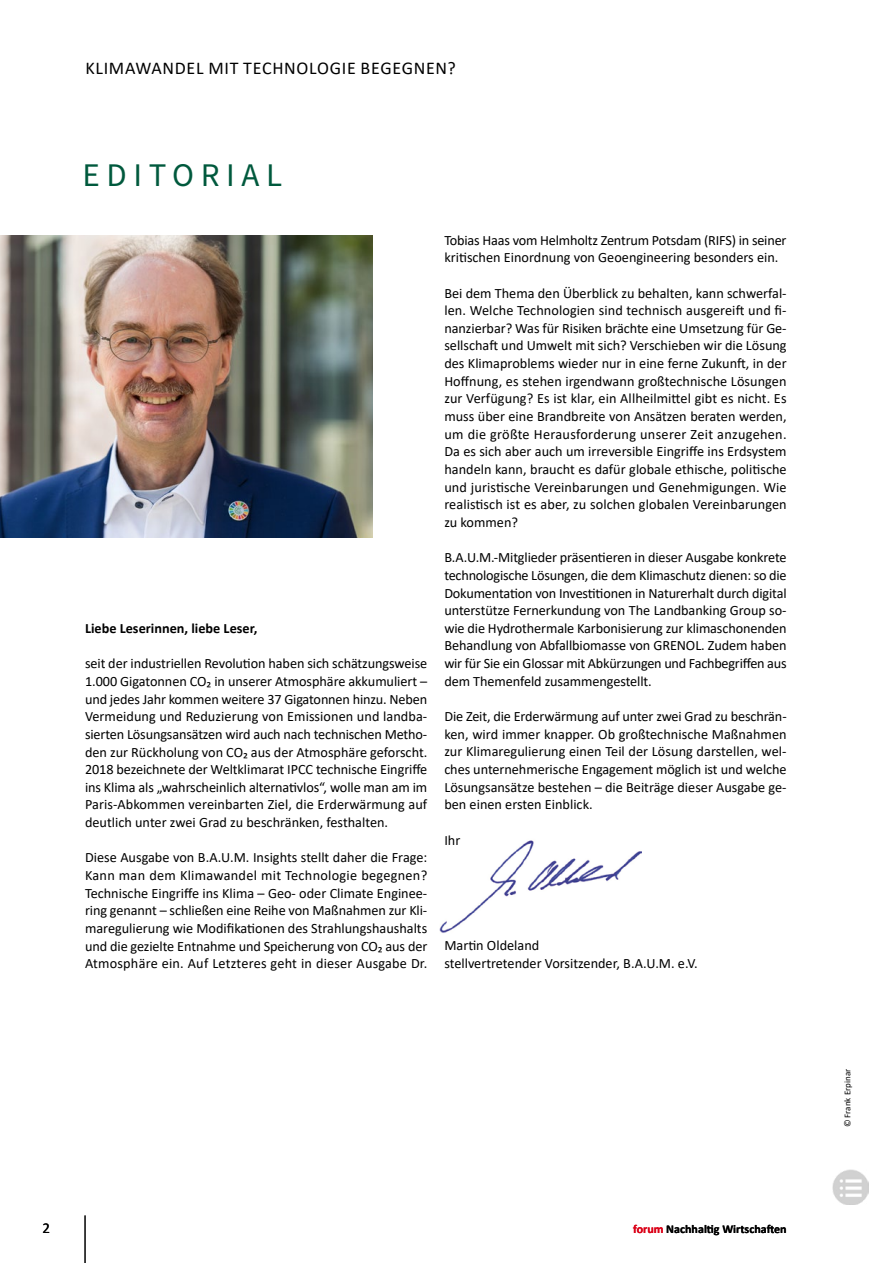
<style>
.page{position:relative;width:893px;height:1263px;background:#fff}
.page>*{position:absolute;margin:0;border:0;box-sizing:border-box;transform-origin:0 0}
.t1{font:33px "Source Sans Pro";letter-spacing:.2em;color:#00593d}
.t2{font:18px "Calibri";letter-spacing:.04em;color:#000}
.t3{font:15px "Calibri";color:#000}
.t4{font:14.25px/17.7px "Calibri";color:#000;text-align:justify}
.t5{font:700 14.25px "Calibri";color:#000}
.t6{font:700 12px "Calibri";color:#000}
.t7{font:9px "Calibri";color:#000}
.s1{color:#db0319}
</style>
<div class="page">
<hr style="left:85px;top:1215px;width:1px;height:48px;background:#000">
<img style="left:833px;top:1169px;width:35px;height:36px">
<img style="left:439px;top:840px;width:203px;height:93px">
<img style="left:0;top:236px;width:372px;height:301px">
<hr style="left:892px;top:765px;width:1px;height:498px;background:#c3d7b1">
<p class="t2" style="left:85px;top:55px;width:372px">KLIMAWANDEL MIT TECHNOLOGIE BEGEGNEN?</p>
<h1 class="t1" style="left:83px;top:153px;width:201px">EDITORIAL</h1>
<p class="t5" style="left:85px;top:619px;width:174px">Liebe Leserinnen, liebe Leser,</p>
<p class="t4" style="left:85px;top:654px;width:344px">seit der industriellen Revolution haben sich schätzungsweise 1.000 Gigatonnen CO₂ in unserer Atmosphäre akkumuliert – und jedes Jahr kommen weitere 37 Gigatonnen hinzu. Neben Vermeidung und Reduzierung von Emissionen und landba&shy;sierten Lösungsansätzen wird auch nach technischen Metho&shy;den zur Rückholung von CO₂ aus der Atmosphäre geforscht.<br>2018 bezeichnete der Weltklimarat IPCC technische Eingriffe ins Klima als „wahrscheinlich alternativlos“, wolle man am im Paris-Abkommen vereinbarten Ziel, die Erderwärmung auf deutlich unter zwei Grad zu beschränken, festhalten.</p>
<p class="t4" style="left:85px;top:848px;width:344px">Diese Ausgabe von B.A.U.M. Insights stellt daher die Frage:<br>Kann man dem Klimawandel mit Technologie begegnen?<br>Technische Eingriffe ins Klima – Geo- oder Climate Enginee&shy;ring genannt – schließen eine Reihe von Maßnahmen zur Kli&shy;maregulierung wie Modifikationen des Strahlungshaushalts und die gezielte Entnahme und Speicherung von CO₂ aus der Atmosphäre ein. Auf Letzteres geht in dieser Ausgabe Dr.</p>
<p class="t4" style="left:444px;top:231px;width:344px">Tobias Haas vom Helmholtz Zentrum Potsdam (RIFS) in seiner kritischen Einordnung von Geoengineering besonders ein.</p>
<p class="t4" style="left:444px;top:284px;width:344px">Bei dem Thema den Überblick zu behalten, kann schwerfal&shy;len. Welche Technologien sind technisch ausgereift und fi&shy;nanzierbar? Was für Risiken brächte eine Umsetzung für Ge&shy;sellschaft und Umwelt mit sich? Verschieben wir die Lösung des Klimaproblems wieder nur in eine ferne Zukunft, in der Hoffnung, es stehen irgendwann großtechnische Lösungen zur Verfügung? Es ist klar, ein Allheilmittel gibt es nicht. Es muss über eine Brandbreite von Ansätzen beraten werden, um die größte Herausforderung unserer Zeit anzugehen.<br>Da es sich aber auch um irreversible Eingriffe ins Erdsystem handeln kann, braucht es dafür globale ethische, politische und juristische Vereinbarungen und Genehmigungen. Wie realistisch ist es aber, zu solchen globalen Vereinbarungen zu kommen?</p>
<p class="t4" style="left:444px;top:548px;width:344px">B.A.U.M.-Mitglieder präsentieren in dieser Ausgabe konkrete technologische Lösungen, die dem Klimaschutz dienen: so die Dokumentation von Investitionen in Naturerhalt durch digital unterstütze Fernerkundung von The Landbanking Group so&shy;wie die Hydrothermale Karbonisierung zur klimaschonenden Behandlung von Abfallbiomasse von GRENOL. Zudem haben wir für Sie ein Glossar mit Abkürzungen und Fachbegriffen aus dem Themenfeld zusammengestellt.</p>
<p class="t4" style="left:444px;top:707px;width:344px">Die Zeit, die Erderwärmung auf unter zwei Grad zu beschrän&shy;ken, wird immer knapper. Ob großtechnische Maßnahmen zur Klimaregulierung einen Teil der Lösung darstellen, wel&shy;ches unternehmerische Engagement möglich ist und welche Lösungsansätze bestehen – die Beiträge dieser Ausgabe ge&shy;ben einen ersten Einblick.</p>
<p class="t4" style="left:444px;top:831px;width:18px">Ihr</p>
<p class="t4" style="left:444px;top:936px;width:255px">Martin Oldeland<br>stellvertretender Vorsitzender, B.A.U.M. e.V.</p>
<p class="t3" style="left:43px;top:1218px;width:9px">2</p>
<p class="t6" style="left:633px;top:1222px;width:155px"><span class="s1">forum</span> Nachhaltig Wirtschaften</p>
<p class="t7" style="left:841px;top:1127px;width:60px;rotate:-90deg">© Frank Erpinar</p>
</div>
